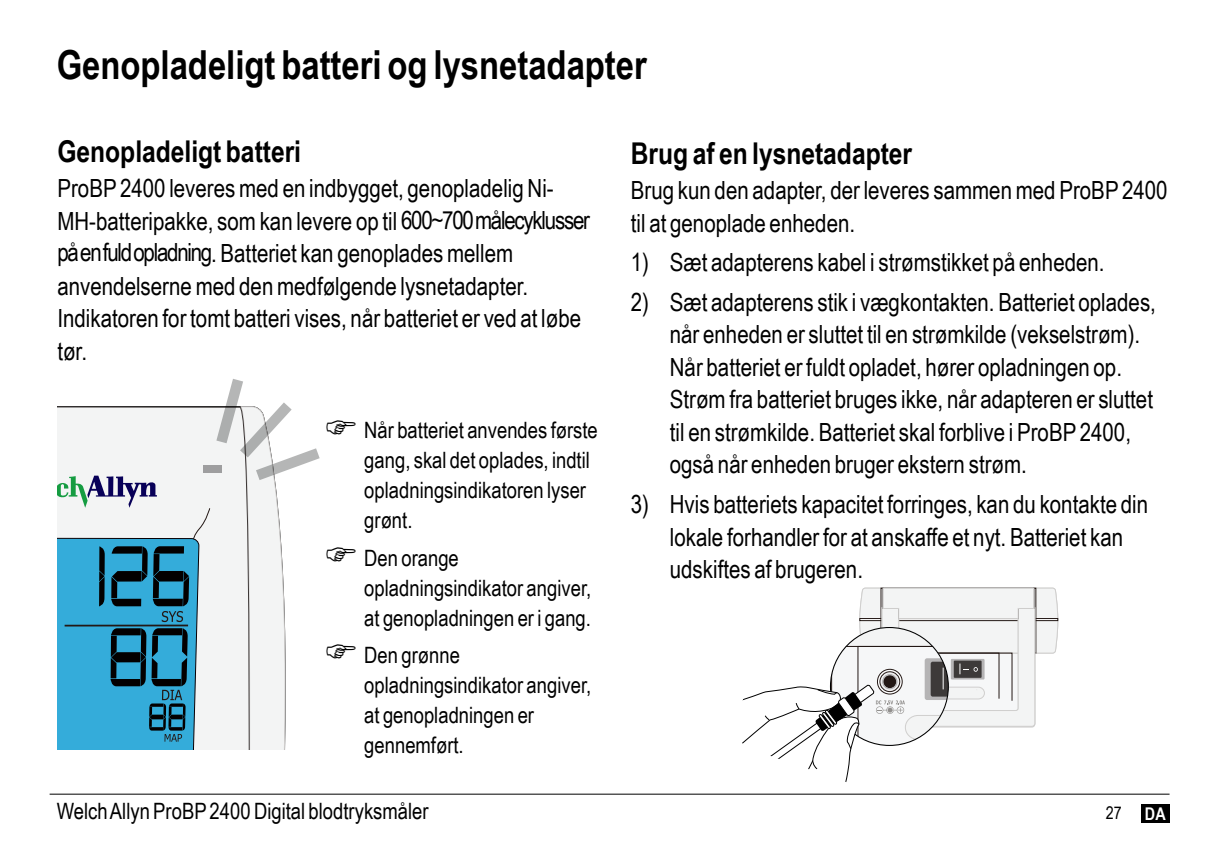
<style>
.page{position:relative;width:1205px;height:851px;background:#fff}
.page>*{position:absolute;margin:0;border:0;box-sizing:border-box;transform-origin:0 0}
.t1{font:700 40px "Arial Narrow";color:#000}
.t2{font:700 30px "Arial Narrow";color:#000}
.t3{font:25px/32.5px "Arial Narrow";color:#000}
.t4{font:22.5px/30px "Arial Narrow";color:#000}
.t5{font:17.5px "Arial Narrow";color:#000}
.t6{font:700 17.5px "Arial Narrow";color:#fff}
</style>
<div class="page">
<div style="left:1140px;top:804px;width:29px;height:18px;background:#000"></div>
<hr style="left:50px;top:793px;width:1119px;height:1px;background:#000">
<svg style="left:253px;top:480px;width:33px;height:269px"></svg>
<div style="left:58px;top:406px;width:195px;height:343px;background:#f3f4f4"></div>
<div style="left:203px;top:465px;width:18px;height:7px;background:#9e9e9f"></div>
<svg style="left:58px;top:475px;width:152px;height:274px"></svg>
<svg style="left:216px;top:379px;width:104px;height:101px"></svg>
<svg style="left:728px;top:587px;width:330px;height:207px"></svg>
<h1 class="t1" style="left:57px;top:34px;width:592px">Genopladeligt batteri og lysnetadapter</h1>
<p class="t2" style="left:57px;top:129px;width:245px">Genopladeligt batteri</p>
<p class="t3" style="left:57px;top:171px;width:534px">ProBP 2400 leveres med en indbygget, genopladelig Ni-MH-batteripakke, som kan levere op til 600~700 målecyklusser på en fuld opladning. Batteriet kan genoplades mellem anvendelserne med den medfølgende lysnetadapter.<br>Indikatoren for tomt batteri vises, når batteriet er ved at løbe tør.</p>
<p class="t4" style="left:364px;top:414px;width:235px">Når batteriet anvendes første gang, skal det oplades, indtil opladningsindikatoren lyser grønt.</p>
<p class="t4" style="left:364px;top:541px;width:228px">Den orange opladningsindikator angiver, at genopladningen er i gang.</p>
<p class="t4" style="left:364px;top:638px;width:228px">Den grønne opladningsindikator angiver, at genopladningen er gennemført.</p>
<p class="t2" style="left:631px;top:130px;width:283px">Brug af en lysnetadapter</p>
<p class="t3" style="left:631px;top:173px;width:538px">Brug kun den adapter, der leveres sammen med ProBP 2400 til at genoplade enheden.</p>
<p class="t3" style="left:631px;top:245px;width:475px">1) Sæt adapterens kabel i strømstikket på enheden.</p>
<p class="t3" style="left:670px;top:285px;width:488px;text-indent:-39px">2) Sæt adapterens stik i vægkontakten. Batteriet oplades, når enheden er sluttet til en strømkilde (vekselstrøm).<br>Når batteriet er fuldt opladet, hører opladningen op.<br>Strøm fra batteriet bruges ikke, når adapteren er sluttet til en strømkilde. Batteriet skal forblive i ProBP 2400, også når enheden bruger ekstern strøm.</p>
<p class="t3" style="left:670px;top:487px;width:480px;text-indent:-39px">3) Hvis batteriets kapacitet forringes, kan du kontakte din lokale forhandler for at anskaffe et nyt. Batteriet kan udskiftes af brugeren.</p>
<p class="t4" style="left:57px;top:795px;width:373px">Welch Allyn ProBP 2400 Digital blodtryksmåler</p>
<p class="t5" style="left:1106px;top:799px;width:17px">27</p>
<p class="t6" style="left:1145px;top:800px;width:22px">DA</p>
</div>
